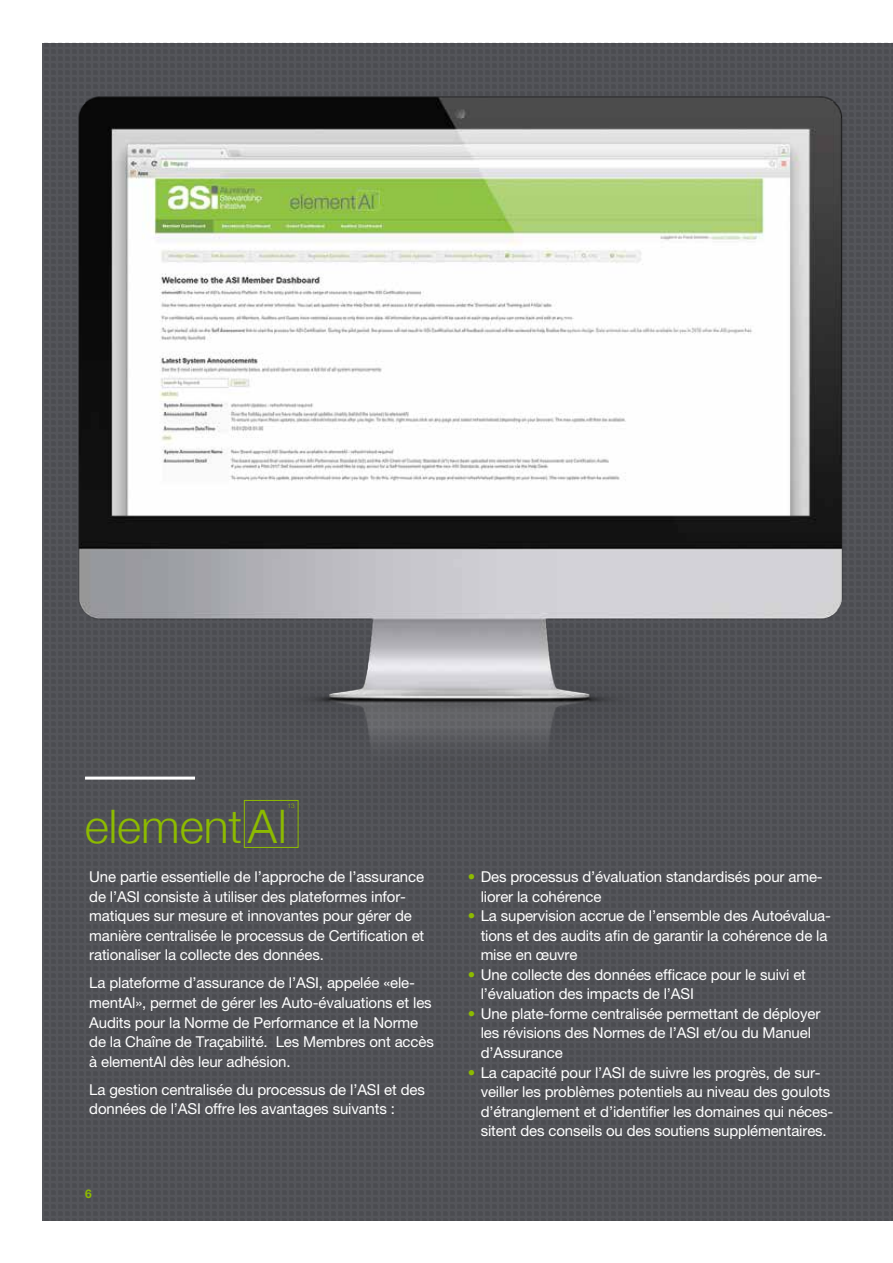
<style>
.page{position:relative;width:893px;height:1263px;background:#fff}
.page>*{position:absolute;margin:0;border:0;box-sizing:border-box;transform-origin:0 0}
.t1{font:300 46.2px "Helvetica Neue";color:#8dbb00}
.white_bullet{font:15px/19.5px "Helvetica Neue LT Pro";letter-spacing:-.01em;color:#fff}
.t2{font:700 12px "Helvetica Neue LT";color:#8dbb00}
.t3{font:300 6.45px "Helvetica Neue";color:#8dbb00}
.s1{color:#8dbb00}
</style>
<div class="page">
<div style="left:43px;top:43px;width:850px;height:1178px;background:#535459"></div>
<img style="left:42px;top:42px;width:851px;height:772px">
<div style="left:244px;top:800px;width:54px;height:48px;border:1px solid #8dbb00"></div>
<hr style="left:85px;top:777px;width:110px;height:3px;background:#fff">
<p class="t3" style="left:288px;top:800px;width:9px">13</p>
<p class="t1" style="left:85px;top:789px;width:203px">elementAl</p>
<p class="white_bullet" style="left:89px;top:867px;width:337px">Une partie essentielle de l’approche de l’assurance de l’ASI consiste à utiliser des plateformes infor&shy;matiques sur mesure et innovantes pour gérer de manière centralisée le processus de Certification et rationaliser la collecte des données.</p>
<p class="white_bullet" style="left:89px;top:973px;width:346px">La plateforme d’assurance de l’ASI, appelée «ele&shy;mentAl», permet de gérer les Auto-évaluations et les Audits pour la Norme de Performance et la Norme de la Chaîne de Traçabilité. Les Membres ont accès à elementAl dès leur adhésion.</p>
<p class="white_bullet" style="left:89px;top:1079px;width:337px">La gestion centralisée du processus de l’ASI et des données de l’ASI offre les avantages suivants :</p>
<p class="t2" style="left:85px;top:1186px;width:8px">6</p>
<p class="white_bullet" style="left:481px;top:867px;width:344px;text-indent:-13px"><span class="s1">•</span> Des processus d’évaluation standardisés pour ame&shy;liorer la cohérence</p>
<p class="white_bullet" style="left:481px;top:906px;width:352px;text-indent:-13px"><span class="s1">•</span> La supervision accrue de l’ensemble des Autoévalua&shy;tions et des audits afin de garantir la cohérence de la mise en œuvre</p>
<p class="white_bullet" style="left:481px;top:965px;width:327px;text-indent:-13px"><span class="s1">•</span> Une collecte des données efficace pour le suivi et l’évaluation des impacts de l’ASI</p>
<p class="white_bullet" style="left:481px;top:1004px;width:341px;text-indent:-13px"><span class="s1">•</span> Une plate-forme centralisée permettant de déployer les révisions des Normes de l’ASI et/ou du Manuel d’Assurance</p>
<p class="white_bullet" style="left:481px;top:1062px;width:354px;text-indent:-13px"><span class="s1">•</span> La capacité pour l’ASI de suivre les progrès, de sur&shy;veiller les problèmes potentiels au niveau des goulots d’étranglement et d’identifier les domaines qui néces&shy;sitent des conseils ou des soutiens supplémentaires.</p>
</div>
